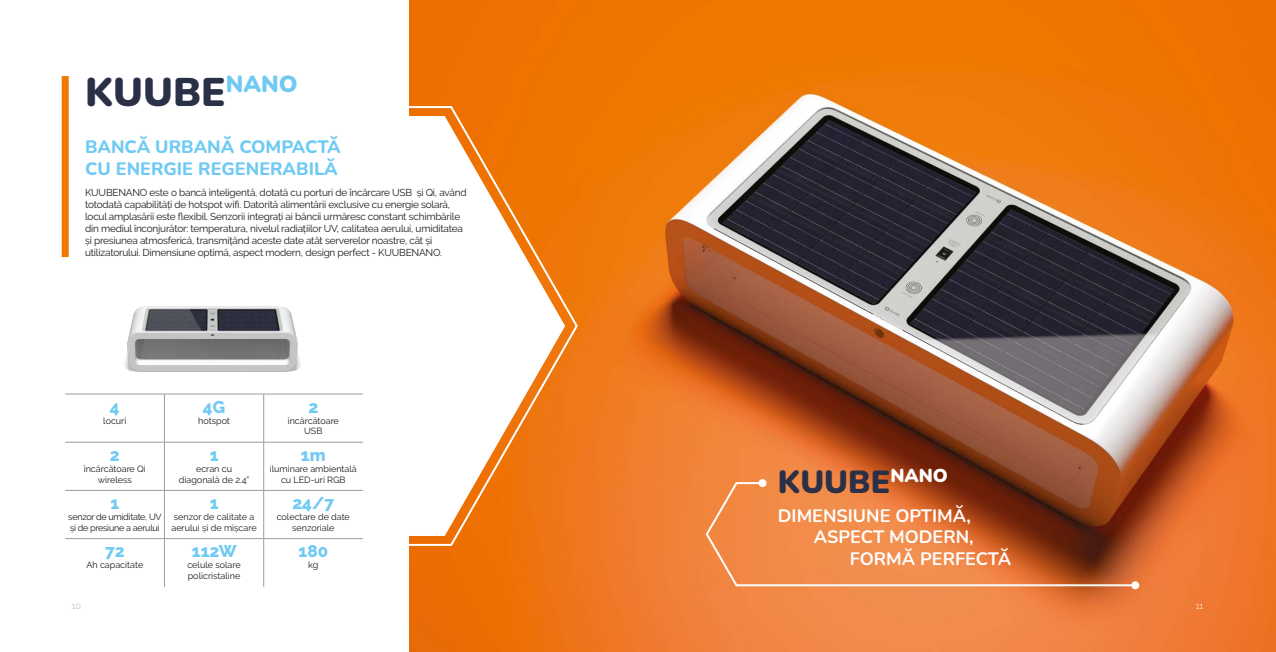
<style>
.page{position:relative;width:1276px;height:652px;background:#fff}
.page>*{position:absolute;margin:0;border:0;box-sizing:border-box;transform-origin:0 0}
.t1{font:900 40px "Nunito";color:#2a3045}
.t2{font:900 32px "Nunito";color:#2a3045}
.t3{font:700 18px "Nunito";color:#fff}
.t4{font:800 18px/21.6px "Nunito";color:#70caf3}
.t5{font:800 17px "Raleway";color:#70caf3}
.t6{font:10px/12px "Raleway";letter-spacing:-.02em;color:#1a1a18}
.t7{font:9px/10.8px "Raleway";color:#1a1a18;text-align:center}
.t8{font:9px/10.8px "Raleway";letter-spacing:-.03em;color:#1a1a18}
.t9{font:300 9px "Raleway";color:#b1b2b3}
.t10{font:300 9px "Raleway";color:#fff}
</style>
<div class="page">
<img style="left:409px;top:0;width:867px;height:652px">
<svg style="left:198px;top:105px;width:381px;height:442px"></svg>
<img style="left:124px;top:286px;width:205px;height:105px">
<svg style="left:704px;top:481px;width:433px;height:106px;background:#c96c37"></svg>
<div style="left:758px;top:479px;width:8px;height:8px;background:#fff;border-radius:50%"></div>
<div style="left:1131px;top:581px;width:8px;height:8px;background:#fff;border-radius:50%"></div>
<div style="left:62px;top:76px;width:7px;height:181px;background:#ef7800"></div>
<hr style="left:65px;top:394px;width:99px;height:1px;background:#9c9d9d">
<hr style="left:164px;top:394px;width:100px;height:1px;background:#9c9d9d">
<hr style="left:164px;top:394px;width:1px;height:48px;background:#9c9d9d">
<hr style="left:264px;top:394px;width:99px;height:1px;background:#9c9d9d">
<hr style="left:263px;top:394px;width:1px;height:48px;background:#9c9d9d">
<hr style="left:65px;top:442px;width:99px;height:1px;background:#9c9d9d">
<hr style="left:164px;top:442px;width:100px;height:1px;background:#9c9d9d">
<hr style="left:164px;top:442px;width:1px;height:48px;background:#9c9d9d">
<hr style="left:264px;top:442px;width:99px;height:1px;background:#9c9d9d">
<hr style="left:263px;top:442px;width:1px;height:48px;background:#9c9d9d">
<hr style="left:65px;top:490px;width:99px;height:1px;background:#9c9d9d">
<hr style="left:164px;top:490px;width:100px;height:1px;background:#9c9d9d">
<hr style="left:164px;top:491px;width:1px;height:47px;background:#9c9d9d">
<hr style="left:264px;top:490px;width:99px;height:1px;background:#9c9d9d">
<hr style="left:263px;top:491px;width:1px;height:47px;background:#9c9d9d">
<hr style="left:65px;top:538px;width:99px;height:1px;background:#9c9d9d">
<hr style="left:164px;top:538px;width:100px;height:1px;background:#9c9d9d">
<hr style="left:164px;top:539px;width:1px;height:48px;background:#9c9d9d">
<hr style="left:264px;top:538px;width:99px;height:1px;background:#9c9d9d">
<hr style="left:263px;top:539px;width:1px;height:48px;background:#9c9d9d">
<h1 class="t1" style="left:85px;top:63px;width:214px">KUUBE<sup>NANO</sup></h1>
<h3 class="t4" style="left:85px;top:135px;width:257px">BANCĂ URBANĂ COMPACTĂ<br>CU ENERGIE REGENERABILĂ</h3>
<p class="t6" style="left:85px;top:187px;width:383px">KUUBENANO este o bancă inteligentă, dotată cu porturi de încărcare USB și Qi, având totodată capabilități de hotspot wifi. Datorită alimentării exclusive cu energie solară, locul amplasării este flexibil. Senzorii integrați ai băncii urmăresc constant schimbările din mediul înconjurător: temperatura, nivelul radiațiilor UV, calitatea aerului, umiditatea și presiunea atmosferică, transmițând aceste date atât serverelor noastre, cât și utilizatorului. Dimensiune optimă, aspect modern, design perfect - KUUBENANO.</p>
<h3 class="t5" style="left:110px;top:397px;width:11px">4</h3>
<p class="t7" style="left:103px;top:415px;width:25px">locuri</p>
<h3 class="t5" style="left:203px;top:397px;width:24px">4G</h3>
<p class="t7" style="left:198px;top:415px;width:33px">hotspot</p>
<h3 class="t5" style="left:308px;top:397px;width:11px">2</h3>
<p class="t7" style="left:288px;top:415px;width:53px">încărcătoare<br>USB</p>
<h3 class="t5" style="left:110px;top:445px;width:11px">2</h3>
<p class="t7" style="left:84px;top:463px;width:64px">încărcătoare Qi wireless</p>
<h3 class="t5" style="left:210px;top:445px;width:10px">1</h3>
<p class="t7" style="left:179px;top:463px;width:72px">ecran cu diagonală de 2.4”</p>
<h3 class="t5" style="left:301px;top:445px;width:26px">1m</h3>
<p class="t7" style="left:270px;top:463px;width:89px">iluminare ambientală cu LED-uri RGB</p>
<h3 class="t5" style="left:110px;top:494px;width:10px">1</h3>
<p class="t8" style="left:68px;top:511px;width:95px">senzor de umiditate, UV și de presiune a aerului</p>
<h3 class="t5" style="left:210px;top:494px;width:10px">1</h3>
<p class="t7" style="left:171px;top:511px;width:87px;text-align:left">senzor de calitate a aerului și de mișcare</p>
<h3 class="t5" style="left:292px;top:494px;width:43px">24/7</h3>
<p class="t7" style="left:277px;top:511px;width:75px">colectare de date senzoriale</p>
<h3 class="t5" style="left:105px;top:542px;width:21px">72</h3>
<p class="t7" style="left:86px;top:560px;width:58px">Ah capacitate</p>
<h3 class="t5" style="left:192px;top:542px;width:46px">112W</h3>
<p class="t7" style="left:187px;top:560px;width:55px;text-align:left">celule solare policristaline</p>
<h3 class="t5" style="left:298px;top:542px;width:31px">180</h3>
<p class="t7" style="left:308px;top:560px;width:12px">kg</p>
<h2 class="t2" style="left:778px;top:459px;width:172px">KUUBE<sup>NANO</sup></h2>
<h3 class="t3" style="left:778px;top:503px;width:195px">DIMENSIUNE OPTIMĂ,</h3>
<h3 class="t3" style="left:814px;top:524px;width:161px">ASPECT MODERN,</h3>
<h3 class="t3" style="left:850px;top:546px;width:163px">FORMĂ PERFECTĂ</h3>
<p class="t9" style="left:72px;top:600px;width:11px">10</p>
<p class="t10" style="left:1195px;top:600px;width:9px">11</p>
</div>
